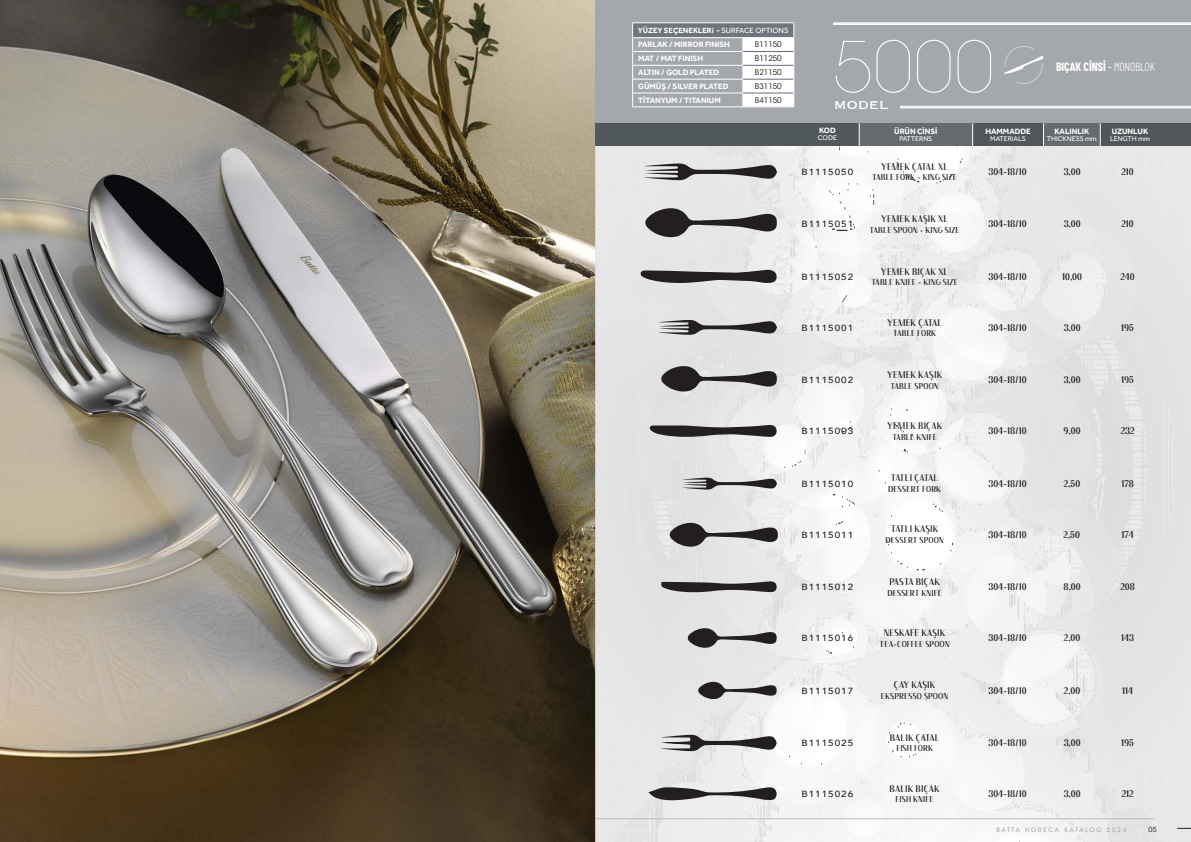
<style>
.page{position:relative;width:1191px;height:842px;background:#fff}
.page>*{position:absolute;margin:0;border:0;box-sizing:border-box;transform-origin:0 0}
.t1{font:100 67.7px "Kamerik 105";color:#fff}
.t2{font:18px "Copperplate";color:#fff}
.t3{font:700 11.8px "Barlow Condensed";color:#fff}
.t4{font:9.9px "Floane";color:#231f20}
.t5{font:9.9px "Floane";letter-spacing:-.04em;color:#231f20}
.t6{font:500 8.9px "Avenir";letter-spacing:.1em;color:#231f20;scale:1.11 1}
.t7{font:8.8px "Floane";letter-spacing:.01em;color:#231f20}
.t8{font:700 8px "Effra";color:#fff}
.t9{font:700 7.8px "Effra";color:#fff}
.t10{font:7.8px "ITC Avant Garde Std";color:#231f20}
.t11{font:7px "Effra";color:#fff}
.t12{font:7px "ITC Avant Garde Std";color:#231f20}
.t13{font:6px "ITC Avant Garde Std";letter-spacing:.3em;color:#979697}
.s1{font-weight:400}
.s2{font-weight:500}
.s3{font-weight:300}
</style>
<div class="page">
<img style="left:0;top:0;width:595px;height:842px">
<img style="left:595px;top:146px;width:596px;height:696px">
<svg style="left:1177px;top:828px;width:14px;height:1px"></svg>
<hr style="left:595px;top:818px;width:559px;height:1px;background:#bcbdc0">
<svg style="left:639px;top:270px;width:139px;height:17px;background:#787576"></svg>
<svg style="left:649px;top:425px;width:127px;height:13px;background:#5d5a5b"></svg>
<svg style="left:660px;top:581px;width:116px;height:12px"></svg>
<svg style="left:648px;top:787px;width:129px;height:14px;background:#7d7a7b"></svg>
<div style="left:595px;top:0;width:596px;height:123px;background:#a4a7ac"></div>
<hr style="left:833px;top:23px;width:358px;height:1px;background:#fff">
<hr style="left:833px;top:24px;width:358px;height:1px;background:#fff">
<hr style="left:900px;top:108px;width:291px;height:1px;background:#fff">
<hr style="left:900px;top:107px;width:291px;height:1px;background:#fff">
<hr style="left:900px;top:106px;width:291px;height:1px;background:#fff">
<div style="left:632px;top:23px;width:162px;height:15px;background:#6f757a"></div>
<hr style="left:632px;top:51px;width:110px;height:1px;background:#fff">
<hr style="left:632px;top:65px;width:110px;height:1px;background:#fff">
<hr style="left:632px;top:79px;width:110px;height:1px;background:#fff">
<hr style="left:632px;top:93px;width:110px;height:1px;background:#fff">
<hr style="left:633px;top:37px;width:110px;height:1px;background:#fff">
<hr style="left:632px;top:23px;width:111px;height:1px;background:#fff">
<svg style="left:632px;top:23px;width:1px;height:84px"></svg>
<svg style="left:742px;top:23px;width:52px;height:84px"></svg>
<hr style="left:632px;top:107px;width:111px;height:1px;background:#fff">
<hr style="left:743px;top:107px;width:51px;height:1px;background:#fff">
<div style="left:595px;top:123px;width:264px;height:23px;background:#51585b"></div>
<div style="left:859px;top:123px;width:113px;height:23px;background:#666b70"></div>
<div style="left:972px;top:123px;width:71px;height:23px;background:#515659"></div>
<div style="left:1043px;top:123px;width:57px;height:23px;background:#666b70"></div>
<div style="left:1100px;top:123px;width:91px;height:23px;background:#515659"></div>
<svg style="left:858px;top:123px;width:1px;height:23px"></svg>
<svg style="left:972px;top:123px;width:1px;height:23px"></svg>
<svg style="left:1043px;top:123px;width:1px;height:23px"></svg>
<svg style="left:1099px;top:123px;width:1px;height:23px"></svg>
<svg style="left:669px;top:522px;width:109px;height:26px;background:#939292"></svg>
<svg style="left:680px;top:477px;width:97px;height:13px"></svg>
<svg style="left:661px;top:365px;width:116px;height:28px;background:#929091"></svg>
<svg style="left:656px;top:319px;width:121px;height:16px;background:#959494"></svg>
<svg style="left:645px;top:207px;width:132px;height:32px;background:#959394"></svg>
<svg style="left:641px;top:163px;width:136px;height:18px;background:#989697"></svg>
<svg style="left:688px;top:627px;width:88px;height:22px;background:#959494"></svg>
<svg style="left:698px;top:681px;width:78px;height:19px"></svg>
<svg style="left:658px;top:734px;width:118px;height:18px;background:#9c9b9b"></svg>
<svg style="left:1004px;top:46px;width:39px;height:38px"></svg>
<p class="t9" style="left:638px;top:25px;width:152px">YÜZEY SEÇENEKLERi - <span class="s1">SURFACE OPTIONS</span></p>
<p class="t8" style="left:638px;top:40px;width:93px">PARLAK / MIRROR FINISH</p>
<p class="t10" style="left:755px;top:40px;width:28px">B11150</p>
<p class="t8" style="left:638px;top:54px;width:66px">MAT / MAT FINISH</p>
<p class="t10" style="left:755px;top:54px;width:28px">B11250</p>
<p class="t8" style="left:638px;top:67px;width:82px">ALTIN / GOLD PLATED</p>
<p class="t10" style="left:755px;top:68px;width:28px">B21150</p>
<p class="t8" style="left:638px;top:81px;width:92px">GÜMÜŞ / SILVER PLATED</p>
<p class="t10" style="left:755px;top:81px;width:28px">B31150</p>
<p class="t8" style="left:638px;top:95px;width:84px">TİTANYUM / TITANIUM</p>
<p class="t10" style="left:755px;top:95px;width:28px">B41150</p>
<p class="t1" style="left:833px;top:29px;width:163px">5000</p>
<p class="t3" style="left:1056px;top:58px;width:100px">BIÇAK CİNSİ <span class="s2">-</span> <span class="s3">MONOBLOK</span></p>
<p class="t2" style="left:834px;top:93px;width:57px">model</p>
<p class="t8" style="left:819px;top:125px;width:18px">KOD</p>
<p class="t11" style="left:818px;top:133px;width:21px">CODE</p>
<p class="t8" style="left:894px;top:126px;width:45px">ÜRÜN CİNSİ</p>
<p class="t11" style="left:899px;top:134px;width:34px">PATTERNS</p>
<p class="t8" style="left:985px;top:126px;width:47px">HAMMADDE</p>
<p class="t11" style="left:990px;top:134px;width:37px">MATERIALS</p>
<p class="t8" style="left:1054px;top:126px;width:36px">KALINLIK</p>
<p class="t11" style="left:1046px;top:134px;width:52px">THICKNESS mm</p>
<p class="t8" style="left:1111px;top:126px;width:38px">UZUNLUK</p>
<p class="t11" style="left:1110px;top:134px;width:41px">LENGTH mm</p>
<p class="t6" style="left:801px;top:164px;width:48px">B1115050</p>
<p class="t4" style="left:881px;top:158px;width:69px">YEMEK ÇATAL XL</p>
<p class="t7" style="left:872px;top:170px;width:86px">TABLE FORK - KING SIZE</p>
<p class="t4" style="left:988px;top:163px;width:40px">304-18/10</p>
<p class="t4" style="left:1063px;top:163px;width:18px">3,00</p>
<p class="t4" style="left:1121px;top:163px;width:14px">210</p>
<p class="t4" style="left:881px;top:210px;width:69px">YEMEK KAŞIK XL</p>
<p class="t7" style="left:869px;top:222px;width:92px">TABLE SPOON - KING SIZE</p>
<p class="t6" style="left:801px;top:216px;width:48px">B1115051</p>
<p class="t4" style="left:988px;top:216px;width:40px">304-18/10</p>
<p class="t4" style="left:1063px;top:216px;width:18px">3,00</p>
<p class="t4" style="left:1121px;top:216px;width:14px">210</p>
<p class="t4" style="left:881px;top:263px;width:69px">YEMEK BIÇAK XL</p>
<p class="t7" style="left:871px;top:275px;width:88px">TABLE KNIFE - KING SIZE</p>
<p class="t6" style="left:801px;top:269px;width:48px">B1115052</p>
<p class="t4" style="left:988px;top:268px;width:40px">304-18/10</p>
<p class="t4" style="left:1062px;top:268px;width:21px">10,00</p>
<p class="t4" style="left:1120px;top:268px;width:16px">240</p>
<p class="t4" style="left:887px;top:314px;width:56px">YEMEK ÇATAL</p>
<p class="t7" style="left:893px;top:326px;width:44px">TABLE FORK</p>
<p class="t6" style="left:801px;top:320px;width:48px">B1115001</p>
<p class="t4" style="left:988px;top:319px;width:40px">304-18/10</p>
<p class="t4" style="left:1063px;top:319px;width:18px">3,00</p>
<p class="t4" style="left:1121px;top:319px;width:14px">195</p>
<p class="t4" style="left:887px;top:366px;width:57px">YEMEK KAŞIK</p>
<p class="t7" style="left:890px;top:378px;width:50px">TABLE SPOON</p>
<p class="t6" style="left:801px;top:372px;width:48px">B1115002</p>
<p class="t4" style="left:988px;top:372px;width:40px">304-18/10</p>
<p class="t4" style="left:1063px;top:372px;width:18px">3,00</p>
<p class="t4" style="left:1121px;top:372px;width:14px">195</p>
<p class="t4" style="left:887px;top:417px;width:57px">YEMEK BIÇAK</p>
<p class="t7" style="left:892px;top:429px;width:46px">TABLE KNIFE</p>
<p class="t6" style="left:801px;top:423px;width:48px">B1115003</p>
<p class="t4" style="left:988px;top:423px;width:40px">304-18/10</p>
<p class="t4" style="left:1063px;top:423px;width:18px">9,00</p>
<p class="t4" style="left:1120px;top:423px;width:15px">232</p>
<p class="t5" style="left:891px;top:470px;width:49px">TATLI ÇATAL</p>
<p class="t7" style="left:888px;top:482px;width:54px">DESSERT FORK</p>
<p class="t4" style="left:988px;top:475px;width:40px">304-18/10</p>
<p class="t4" style="left:1064px;top:475px;width:18px">2,50</p>
<p class="t4" style="left:1121px;top:475px;width:14px">178</p>
<p class="t6" style="left:801px;top:476px;width:48px">B1115010</p>
<p class="t6" style="left:801px;top:527px;width:48px">B1115011</p>
<p class="t4" style="left:891px;top:521px;width:49px">TATLI KAŞIK</p>
<p class="t7" style="left:885px;top:533px;width:60px">DESSERT SPOON</p>
<p class="t4" style="left:988px;top:526px;width:40px">304-18/10</p>
<p class="t4" style="left:1063px;top:526px;width:18px">2,50</p>
<p class="t4" style="left:1121px;top:526px;width:14px">174</p>
<p class="t6" style="left:801px;top:579px;width:48px">B1115012</p>
<p class="t4" style="left:889px;top:573px;width:52px">PASTA BIÇAK</p>
<p class="t7" style="left:887px;top:585px;width:56px">DESSERT KNIFE</p>
<p class="t4" style="left:988px;top:579px;width:40px">304-18/10</p>
<p class="t4" style="left:1063px;top:579px;width:19px">8,00</p>
<p class="t4" style="left:1120px;top:579px;width:16px">208</p>
<p class="t6" style="left:801px;top:630px;width:48px">B1115016</p>
<p class="t4" style="left:884px;top:624px;width:63px">NESKAFE KAŞIK</p>
<p class="t7" style="left:879px;top:636px;width:72px">TEA-COFFEE SPOON</p>
<p class="t4" style="left:988px;top:630px;width:40px">304-18/10</p>
<p class="t4" style="left:1064px;top:630px;width:18px">2,00</p>
<p class="t4" style="left:1121px;top:630px;width:14px">143</p>
<p class="t6" style="left:801px;top:683px;width:48px">B1115017</p>
<p class="t4" style="left:894px;top:677px;width:43px">ÇAY KAŞIK</p>
<p class="t7" style="left:881px;top:689px;width:69px">EKSPRESSO SPOON</p>
<p class="t4" style="left:988px;top:682px;width:40px">304-18/10</p>
<p class="t4" style="left:1064px;top:682px;width:18px">2,00</p>
<p class="t4" style="left:1122px;top:682px;width:12px">114</p>
<p class="t6" style="left:801px;top:735px;width:48px">B1115025</p>
<p class="t4" style="left:889px;top:729px;width:51px">BALIK ÇATAL</p>
<p class="t7" style="left:896px;top:741px;width:38px">FISH FORK</p>
<p class="t4" style="left:988px;top:735px;width:40px">304-18/10</p>
<p class="t4" style="left:1063px;top:735px;width:18px">3,00</p>
<p class="t4" style="left:1121px;top:735px;width:14px">195</p>
<p class="t6" style="left:801px;top:786px;width:48px">B1115026</p>
<p class="t4" style="left:889px;top:780px;width:52px">BALIK BIÇAK</p>
<p class="t7" style="left:895px;top:792px;width:40px">FISH KNIFE</p>
<p class="t4" style="left:988px;top:786px;width:40px">304-18/10</p>
<p class="t4" style="left:1063px;top:786px;width:18px">3,00</p>
<p class="t4" style="left:1121px;top:786px;width:13px">212</p>
<p class="t13" style="left:996px;top:826px;width:131px">BATTA HORECA KATALOG 2024</p>
<p class="t12" style="left:1148px;top:825px;width:10px">05</p>
</div>
